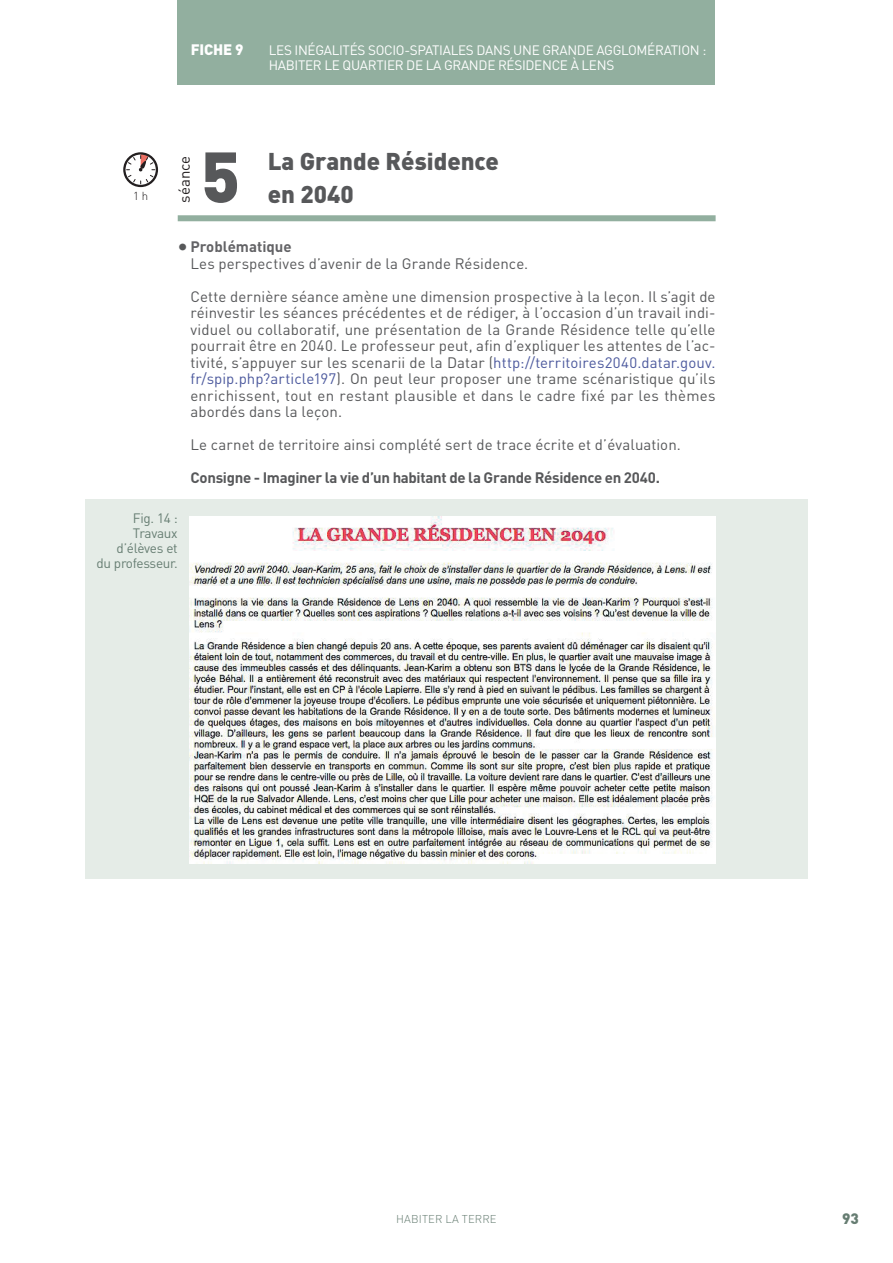
<style>
.page{position:relative;width:893px;height:1263px;background:#fff}
.page>*{position:absolute;margin:0;border:0;box-sizing:border-box;transform-origin:0 0}
.t1{font:900 70.35px "DIN";color:#57585a}
.t2{font:900 24px/33px "DIN";color:#57585a}
.t3{font:15px/16.5px "DIN";letter-spacing:.01em;color:#57585a}
.t4{font:700 15px "DIN";letter-spacing:-.02em;color:#57585a}
.t5{font:15px "DIN";color:#231f20}
.t6{font:900 15px "DIN";letter-spacing:-.01em;color:#fff}
.t7{font:900 15px "DIN";color:#667d72}
.t8{font:13.5px/15px "DIN";letter-spacing:-.02em;color:#fff}
.t9{font:13.5px/15px "DIN";letter-spacing:-.02em;color:#667d72;text-align:right}
.t10{font:300 11.55px "DIN";color:#231f20}
.t11{font:300 11.25px "DIN";letter-spacing:.01em;color:#667d72}
.s1{font-weight:900;font-size:21px}
.s2{font-weight:700;color:#636366}
.s3{color:#4d5a9e}
</style>
<div class="page">
<div style="left:178px;top:0;width:537px;height:84px;background:#92af9f"></div>
<div style="left:178px;top:215px;width:538px;height:6px;background:#92af9f"></div>
<svg style="left:124px;top:153px;width:33px;height:33px"></svg>
<div style="left:123px;top:152px;width:35px;height:35px;border:2px solid #231f20;border-radius:50%"></div>
<svg style="left:127px;top:154px;width:28px;height:30px"></svg>
<div style="left:85px;top:500px;width:723px;height:379px;background:#e5ece7"></div>
<img style="left:190px;top:516px;width:526px;height:347px">
<p class="t6" style="left:191px;top:39px;width:54px">FICHE 9</p>
<p class="t8" style="left:269px;top:42px;width:439px">LES INÉGALITÉS SOCIO-SPATIALES DANS UNE GRANDE AGGLOMÉRATION :<br>HABITER LE QUARTIER DE LA GRANDE RÉSIDENCE À LENS</p>
<p class="t10" style="left:133px;top:189px;width:17px">1 h</p>
<p class="t5" style="left:175px;top:203px;width:48px;rotate:-90deg">séance</p>
<h1 class="t1" style="left:201px;top:130px;width:41px">5</h1>
<h2 class="t2" style="left:268px;top:143px;width:233px">La Grande Résidence en 2040</h2>
<p class="t3" style="left:190px;top:238px;width:339px;text-indent:-13px"><span class="s1">•</span> <span class="s2">Problématique<br></span>Les perspectives d’avenir de la Grande Résidence.</p>
<p class="t3" style="left:190px;top:288px;width:527px;text-align:justify">Cette dernière séance amène une dimension prospective à la leçon. Il s’agit de réinvestir les séances précédentes et de rédiger, à l’occasion d’un travail indi&shy;viduel ou collaboratif, une présentation de la Grande Résidence telle qu’elle pourrait être en 2040. Le professeur peut, afin d’expliquer les attentes de l’ac&shy;tivité, s’appuyer sur les scenarii de la Datar (<span class="s3">http://territoires2040.datar.gouv. fr/spip.php?article197</span>). On peut leur proposer une trame scénaristique qu’ils enrichissent, tout en restant plausible et dans le cadre fixé par les thèmes abordés dans la leçon.</p>
<p class="t3" style="left:190px;top:436px;width:492px">Le carnet de territoire ainsi complété sert de trace écrite et d’évaluation.</p>
<p class="t4" style="left:190px;top:468px;width:471px">Consigne - Imaginer la vie d’un habitant de la Grande Résidence en 2040.</p>
<p class="t9" style="left:96px;top:511px;width:83px">Fig. 14 :<br>Travaux d’élèves et<br>du professeur.</p>
<p class="t11" style="left:396px;top:1212px;width:102px">HABITER LA TERRE</p>
<p class="t7" style="left:842px;top:1208px;width:18px">93</p>
</div>
